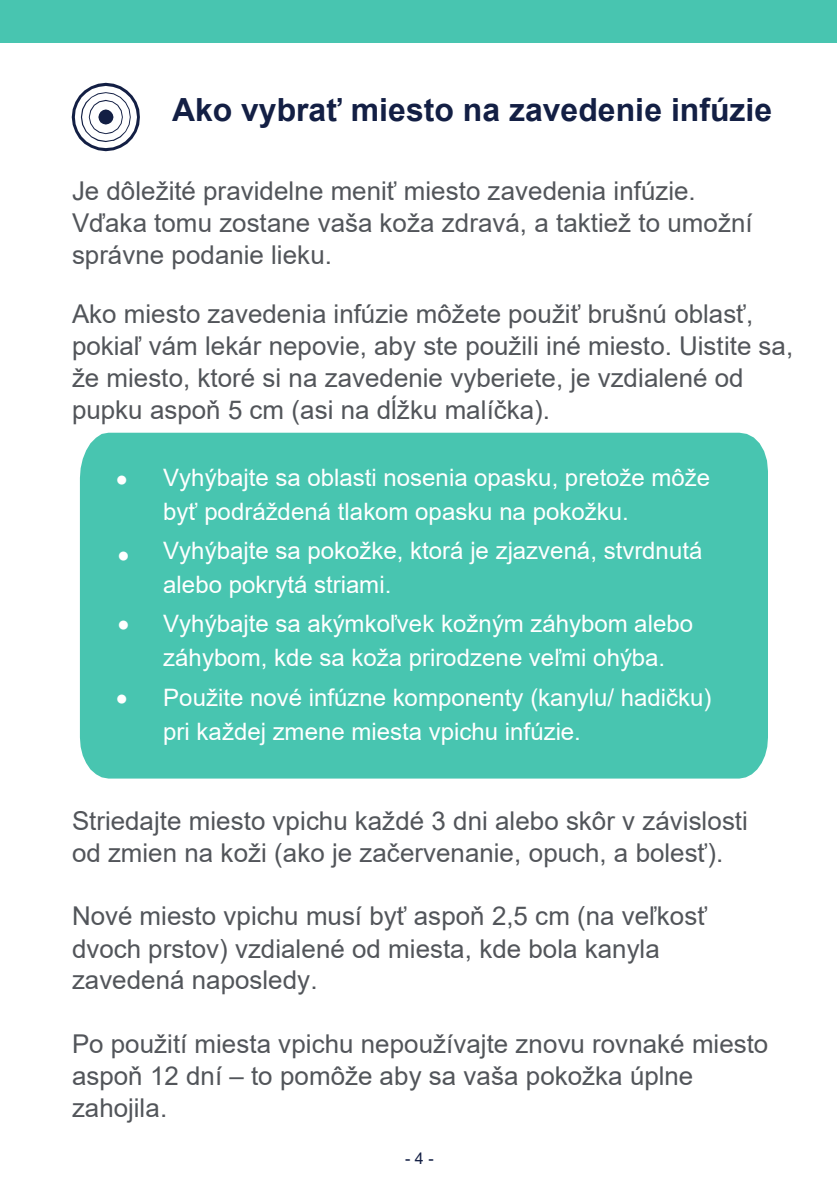
<style>
.page{position:relative;width:838px;height:1190px;background:#fff}
.page>*{position:absolute;margin:0;border:0;box-sizing:border-box;transform-origin:0 0}
.t1{font:36px "Arial";color:#fff}
.t2{font:700 32px "Arial";color:#131f44}
.t3{font:26px/32px "Arial";color:#52555a}
.t4{font:24px/33.8px "Arial";color:#fff}
.t5{font:16px "Arial";color:#131f44}
</style>
<div class="page">
<div style="left:0;top:0;width:837px;height:42px;background:#48c5b0"></div>
<svg style="left:72px;top:83px;width:68px;height:68px"></svg>
<div style="left:80px;top:433px;width:688px;height:346px;background:#48c5b0"></div>
<h1 class="t2" style="left:172px;top:92px;width:602px">Ako vybrať miesto na zavedenie infúzie</h1>
<p class="t3" style="left:72px;top:175px;width:682px">Je dôležité pravidelne meniť miesto zavedenia infúzie.<br>Vďaka tomu zostane vaša koža zdravá, a taktiež to umožní správne podanie lieku.</p>
<p class="t3" style="left:72px;top:298px;width:723px">Ako miesto zavedenia infúzie môžete použiť brušnú oblasť, pokiaľ vám lekár nepovie, aby ste použili iné miesto. Uistite sa, že miesto, ktoré si na zavedenie vyberiete, je vzdialené od pupku aspoň 5 cm (asi na dĺžku malíčka).</p>
<p class="t1" style="left:116px;top:460px;width:14px">•</p>
<p class="t4" style="left:163px;top:461px;width:549px">Vyhýbajte sa oblasti nosenia opasku, pretože môže byť podráždená tlakom opasku na pokožku.</p>
<p class="t4" style="left:163px;top:534px;width:541px">Vyhýbajte sa pokožke, ktorá je zjazvená, stvrdnutá alebo pokrytá striami.</p>
<p class="t4" style="left:163px;top:607px;width:532px">Vyhýbajte sa akýmkoľvek kožným záhybom alebo záhybom, kde sa koža prirodzene veľmi ohýba.</p>
<p class="t4" style="left:163px;top:681px;width:550px">Použite nové infúzne komponenty (kanylu/ hadičku)</p>
<p class="t4" style="left:163px;top:715px;width:419px">pri každej zmene miesta vpichu infúzie.</p>
<p class="t1" style="left:117px;top:536px;width:14px">•</p>
<p class="t1" style="left:117px;top:605px;width:14px">•</p>
<p class="t1" style="left:116px;top:679px;width:14px">•</p>
<p class="t3" style="left:72px;top:805px;width:677px">Striedajte miesto vpichu každé 3 dni alebo skôr v závislosti</p>
<p class="t3" style="left:72px;top:837px;width:653px">od zmien na koži (ako je začervenanie, opuch, a bolesť).</p>
<p class="t3" style="left:72px;top:900px;width:637px">Nové miesto vpichu musí byť aspoň 2,5 cm (na veľkosť dvoch prstov) vzdialené od miesta, kde bola kanyla zavedená naposledy.</p>
<p class="t3" style="left:72px;top:1028px;width:698px">Po použití miesta vpichu nepoužívajte znovu rovnaké miesto aspoň 12 dní – to pomôže aby sa vaša pokožka úplne zahojila.</p>
<p class="t5" style="left:405px;top:1150px;width:30px">- 4 -</p>
</div>
